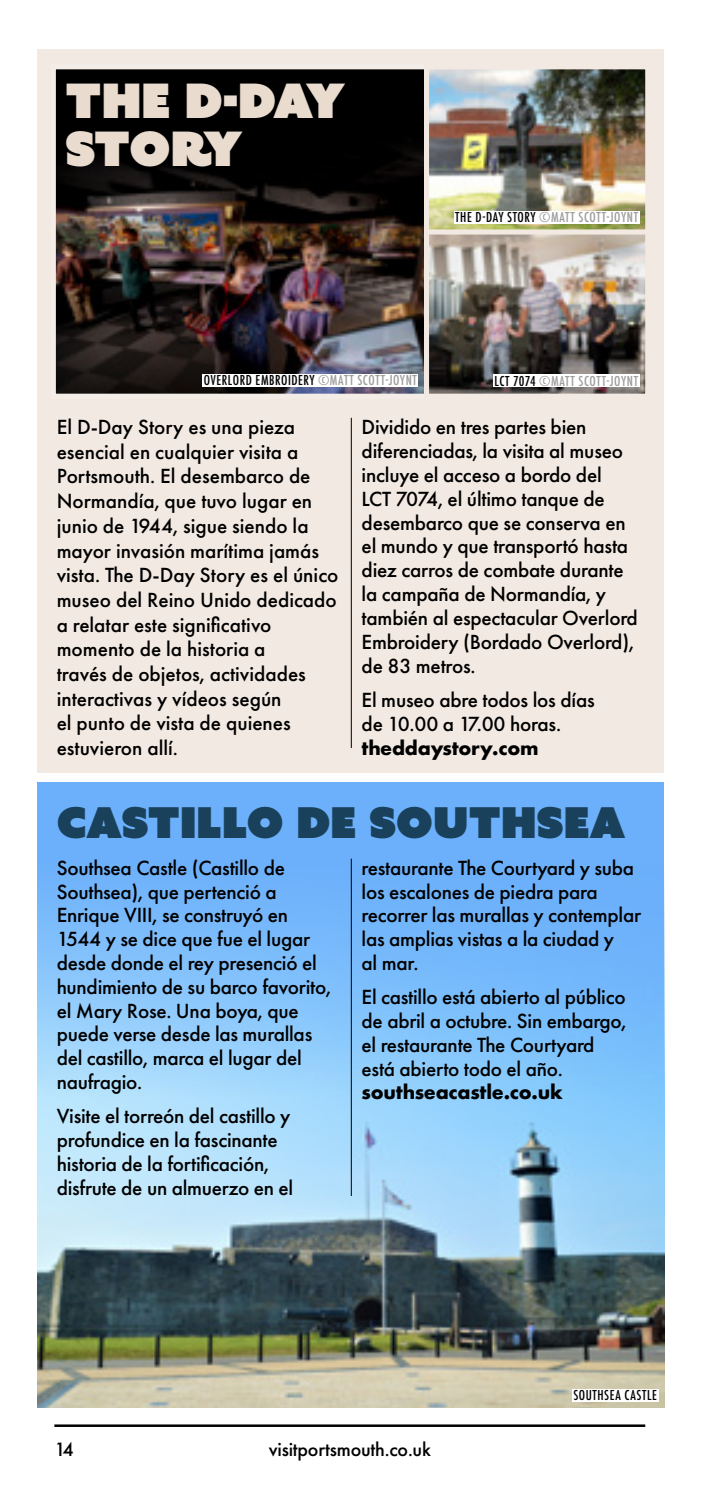
<style>
.page{position:relative;width:702px;height:1489px;background:#fff}
.page>*{position:absolute;margin:0;border:0;box-sizing:border-box;transform-origin:0 0}
.t1{font:47.5px/47.5px "Azo Sans Uber";letter-spacing:-.025em;color:#e9dccf}
.t2{font:42.5px "Azo Sans Uber";color:#1a415b}
.t3{font:500 21.25px/23.8px "Futura PT";letter-spacing:-.01em;color:#000}
.t4{font:500 20px "Futura PT";letter-spacing:-.01em;color:#000}
.t5{font:500 15px "Futura PT Cond";letter-spacing:.035em;color:#9d9d9c}
.t6{font:500 15px "Futura PT Cond";letter-spacing:.035em;color:#000}
.s1{color:#000}
.s2{color:#9d9d9c}
.s3{font-weight:700}
</style>
<div class="page">
<div style="left:38px;top:782px;width:626px;height:624px;background:#6cb0fb"></div>
<img style="left:38px;top:860px;width:626px;height:546px">
<div style="left:38px;top:50px;width:626px;height:722px;background:#f2eae2"></div>
<div style="left:53px;top:67px;width:373px;height:329px;background:#000"></div>
<img style="left:57px;top:152px;width:366px;height:240px">
<div style="left:51px;top:64px;width:378px;height:334px;border:5px solid #f4ede7"></div>
<img style="left:430px;top:70px;width:214px;height:159px">
<div style="left:424px;top:64px;width:226px;height:171px;border:5px solid #f2eae2"></div>
<img style="left:430px;top:235px;width:214px;height:157px">
<div style="left:424px;top:229px;width:226px;height:169px;border:5px solid #f2eae2"></div>
<hr style="left:351px;top:418px;width:1px;height:330px;background:#000">
<hr style="left:351px;top:858px;width:1px;height:337px;background:#000">
<div style="left:202px;top:373px;width:216px;height:13px;background:#fff"></div>
<div style="left:493px;top:374px;width:146px;height:13px;background:#fff"></div>
<div style="left:454px;top:211px;width:185px;height:13px;background:#fff"></div>
<div style="left:572px;top:1388px;width:86px;height:13px;background:#fff"></div>
<hr style="left:54px;top:1424px;width:591px;height:2px;background:#000">
<h2 class="t1" style="left:65px;top:77px;width:281px">THE D-DAY<br>STORY</h2>
<p class="t5" style="left:455px;top:209px;width:184px"><span class="s1">THE D-DAY STORY</span> ©MATT SCOTT-JOYNT</p>
<p class="t6" style="left:204px;top:371px;width:214px">OVERLORD EMBROIDERY <span class="s2">©MATT SCOTT-JOYNT</span></p>
<p class="t5" style="left:494px;top:372px;width:145px"><span class="s1">LCT 7074</span> ©MATT SCOTT-JOYNT</p>
<p class="t3" style="left:57px;top:414px;width:283px;line-height:24.8px">El D-Day Story es una pieza esencial en cualquier visita a<br>Portsmouth. El desembarco de<br>Normandía, que tuvo lugar en junio de 1944, sigue siendo la mayor invasión marítima jamás vista. The D-Day Story es el único museo del Reino Unido dedicado a relatar este significativo momento de la historia a<br>través de objetos, actividades interactivas y vídeos según<br>el punto de vista de quienes estuvieron allí.</p>
<p class="t3" style="left:361px;top:415px;width:278px">Dividido en tres partes bien diferenciadas, la visita al museo incluye el acceso a bordo del<br>LCT 7074, el último tanque de desembarco que se conserva en el mundo y que transportó hasta diez carros de combate durante la campaña de Normandía, y también al espectacular Overlord<br>Embroidery (Bordado Overlord), de 83 metros.</p>
<p class="t3" style="left:361px;top:688px;width:234px">El museo abre todos los días de 10.00 a 17.00 horas. <span class="s3">theddaystory.com</span></p>
<h2 class="t2" style="left:57px;top:794px;width:570px">CASTILLO DE SOUTHSEA</h2>
<p class="t3" style="left:361px;top:855px;width:281px">restaurante The Courtyard y suba los escalones de piedra para recorrer las murallas y contemplar las amplias vistas a la ciudad y<br>al mar.</p>
<p class="t3" style="left:361px;top:985px;width:266px">El castillo está abierto al público de abril a octubre. Sin embargo, el restaurante The Courtyard está abierto todo el año. <span class="s3">southseacastle.co.uk</span></p>
<p class="t3" style="left:57px;top:855px;width:276px">Southsea Castle (Castillo de<br>Southsea), que pertenció a<br>Enrique VIII, se construyó en<br>1544 y se dice que fue el lugar desde donde el rey presenció el hundimiento de su barco favorito, el Mary Rose. Una boya, que puede verse desde las murallas del castillo, marca el lugar del naufragio.</p>
<p class="t3" style="left:57px;top:1104px;width:238px">Visite el torreón del castillo y profundice en la fascinante historia de la fortificación, disfrute de un almuerzo en el</p>
<p class="t4" style="left:54px;top:1437px;width:21px">14</p>
<p class="t4" style="left:269px;top:1437px;width:164px">visitportsmouth.co.uk</p>
<p class="t6" style="left:573px;top:1386px;width:85px">SOUTHSEA CASTLE</p>
</div>
